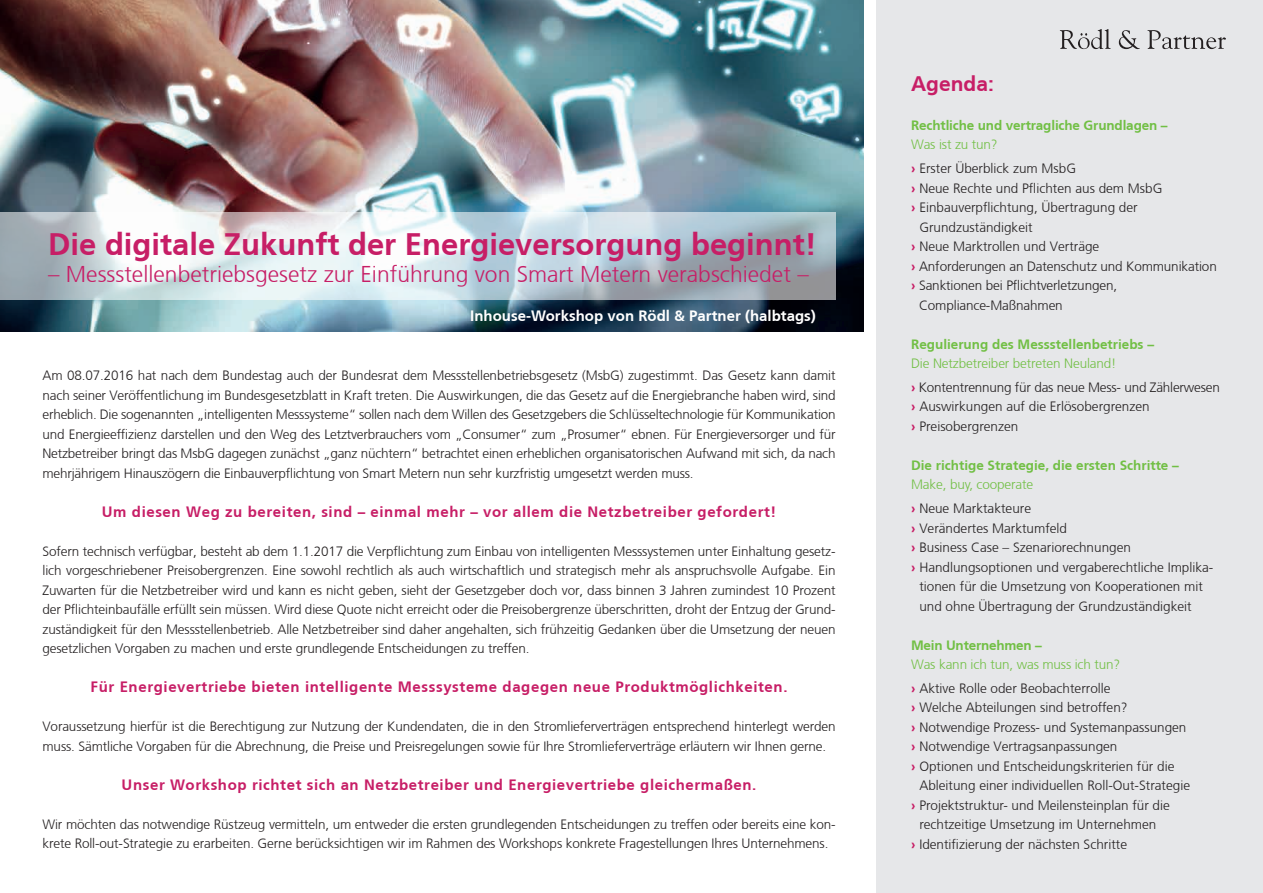
<style>
.page{position:relative;width:1263px;height:893px;background:#fff}
.page>*{position:absolute;margin:0;border:0;box-sizing:border-box;transform-origin:0 0}
.t1{font:700 31.05px "Frutiger CE";color:#c71e66}
.t2{font:300 22.8px "Frutiger CE";color:#c71e66}
.t3{font:700 21px "Frutiger CE";color:#c71e66}
.t4{font:700 15px "Frutiger CE";letter-spacing:.04em;color:#c71e66}
.t5{font:700 15px "Frutiger CE";color:#fff}
.t6{font:300 13.5px/19.5px "Frutiger CE";letter-spacing:-.01em;color:#231f20}
.t7{font:700 13.5px "Frutiger CE";color:#71bf44}
.t8{font:300 13.5px/23.7px "Frutiger CE";color:#71bf44}
.s1{color:#71bf44}
.s2{font-weight:700;color:#c71e66}
.s3{color:#231f20}
</style>
<div class="page">
<div style="left:877px;top:0;width:386px;height:893px;background:#e6e7e9"></div>
<img style="left:0;top:0;width:864px;height:332px">
<svg style="left:1060px;top:29px;width:51px;height:20px"></svg>
<svg style="left:1119px;top:30px;width:21px;height:19px"></svg>
<svg style="left:1147px;top:30px;width:79px;height:19px"></svg>
<svg style="left:0;top:212px;width:836px;height:88px"></svg>
<h1 class="t1" style="left:48px;top:226px;width:770px">Die digitale Zukunft der Energieversorgung beginnt!</h1>
<h2 class="t2" style="left:48px;top:261px;width:762px">– Messstellenbetriebsgesetz zur Einführung von Smart Metern verabschiedet –</h2>
<p class="t5" style="left:470px;top:306px;width:347px">Inhouse-Workshop von Rödl &amp; Partner (halbtags)</p>
<p class="t6" style="left:43px;top:366px;width:795px;text-align:justify">Am 08.07.2016 hat nach dem Bundestag auch der Bundesrat dem Messstellenbetriebsgesetz (MsbG) zugestimmt. Das Gesetz kann damit nach seiner Veröffentlichung im Bundesgesetzblatt in Kraft treten. Die Auswirkungen, die das Gesetz auf die Energiebranche haben wird, sind erheblich. Die sogenannten „intelligenten Messsysteme“ sollen nach dem Willen des Gesetzgebers die Schlüsseltechnologie für Kommunikation und Energieeffizienz darstellen und den Weg des Letztverbrauchers vom „Consumer“ zum „Prosumer“ ebnen. Für Energieversorger und für Netzbetreiber bringt das MsbG dagegen zunächst „ganz nüchtern“ betrachtet einen erheblichen organisatorischen Aufwand mit sich, da nach mehrjährigem Hinauszögern die Einbauverpflichtung von Smart Metern nun sehr kurzfristig umgesetzt werden muss.</p>
<p class="t4" style="left:102px;top:503px;width:676px">Um diesen Weg zu bereiten, sind – einmal mehr – vor allem die Netzbetreiber gefordert!</p>
<p class="t6" style="left:43px;top:541px;width:795px;text-align:justify">Sofern technisch verfügbar, besteht ab dem 1.1.2017 die Verpflichtung zum Einbau von intelligenten Messsystemen unter Einhaltung gesetz&shy;lich vorgeschriebener Preisobergrenzen. Eine sowohl rechtlich als auch wirtschaftlich und strategisch mehr als anspruchsvolle Aufgabe. Ein Zuwarten für die Netzbetreiber wird und kann es nicht geben, sieht der Gesetzgeber doch vor, dass binnen 3 Jahren zumindest 10 Prozent der Pflichteinbaufälle erfüllt sein müssen. Wird diese Quote nicht erreicht oder die Preisobergrenze überschritten, droht der Entzug der Grund&shy;zuständigkeit für den Messstellenbetrieb. Alle Netzbetreiber sind daher angehalten, sich frühzeitig Gedanken über die Umsetzung der neuen gesetzlichen Vorgaben zu machen und erste grundlegende Entscheidungen zu treffen.</p>
<p class="t4" style="left:91px;top:678px;width:698px">Für Energievertriebe bieten intelligente Messsysteme dagegen neue Produktmöglichkeiten.</p>
<p class="t6" style="left:43px;top:717px;width:794px">Voraussetzung hierfür ist die Berechtigung zur Nutzung der Kundendaten, die in den Stromlieferverträgen entsprechend hinterlegt werden muss. Sämtliche Vorgaben für die Abrechnung, die Preise und Preisregelungen sowie für Ihre Stromlieferverträge erläutern wir Ihnen gerne.</p>
<p class="t4" style="left:122px;top:776px;width:636px">Unser Workshop richtet sich an Netzbetreiber und Energievertriebe gleichermaßen.</p>
<p class="t6" style="left:43px;top:814px;width:794px">Wir möchten das notwendige Rüstzeug vermitteln, um entweder die ersten grundlegenden Entscheidungen zu treffen oder bereits eine kon&shy;krete Roll-out-Strategie zu erarbeiten. Gerne berücksichtigen wir im Rahmen des Workshops konkrete Fragestellungen Ihres Unternehmens.</p>
<h3 class="t3" style="left:911px;top:71px;width:84px">Agenda:</h3>
<p class="t7" style="left:911px;top:117px;width:258px">Rechtliche und vertragliche Grundlagen –</p>
<p class="t6" style="left:911px;top:133px;width:166px;line-height:23.7px"><span class="s1">Was ist zu tun?<br></span><span class="s2">›</span> Erster Überblick zum MsbG</p>
<p class="t6" style="left:911px;top:178px;width:253px"><span class="s2">›</span> Neue Rechte und Pflichten aus dem MsbG</p>
<p class="t6" style="left:911px;top:198px;width:228px"><span class="s2">›</span> Einbauverpflichtung, Übertragung der</p>
<p class="t6" style="left:919px;top:217px;width:115px">Grundzuständigkeit</p>
<p class="t6" style="left:911px;top:237px;width:190px"><span class="s2">›</span> Neue Marktrollen und Verträge</p>
<p class="t6" style="left:911px;top:256px;width:307px"><span class="s2">›</span> Anforderungen an Datenschutz und Kommunikation</p>
<p class="t6" style="left:911px;top:276px;width:208px"><span class="s2">›</span> Sanktionen bei Pflichtverletzungen,</p>
<p class="t6" style="left:919px;top:295px;width:145px">Compliance-Maßnahmen</p>
<p class="t7" style="left:911px;top:336px;width:245px">Regulierung des Messstellenbetriebs –</p>
<p class="t6" style="left:911px;top:351px;width:310px;line-height:23.7px"><span class="s1">Die Netzbetreiber betreten Neuland!<br></span><span class="s2">›</span> Kontentrennung für das neue Mess- und Zählerwesen</p>
<p class="t6" style="left:911px;top:397px;width:240px"><span class="s2">›</span> Auswirkungen auf die Erlösobergrenzen <span class="s2">›</span> Preisobergrenzen</p>
<p class="t7" style="left:911px;top:457px;width:269px">Die richtige Strategie, die ersten Schritte –</p>
<p class="t8" style="left:911px;top:473px;width:124px">Make, buy, cooperate <span class="s2">›</span> <span class="s3">Neue Marktakteure</span></p>
<p class="t6" style="left:911px;top:518px;width:157px"><span class="s2">›</span> Verändertes Marktumfeld</p>
<p class="t6" style="left:911px;top:537px;width:221px"><span class="s2">›</span> Business Case – Szenariorechnungen</p>
<p class="t6" style="left:911px;top:557px;width:304px"><span class="s2">›</span> Handlungsoptionen und vergaberechtliche Implika-</p>
<p class="t6" style="left:919px;top:576px;width:285px">tionen für die Umsetzung von Kooperationen mit</p>
<p class="t6" style="left:919px;top:596px;width:274px">und ohne Übertragung der Grundzuständigkeit</p>
<p class="t7" style="left:911px;top:637px;width:132px">Mein Unternehmen –</p>
<p class="t6" style="left:911px;top:652px;width:211px;line-height:23.7px"><span class="s1">Was kann ich tun, was muss ich tun? </span><span class="s2">›</span> Aktive Rolle oder Beobachterrolle</p>
<p class="t6" style="left:911px;top:698px;width:218px"><span class="s2">›</span> Welche Abteilungen sind betroffen?</p>
<p class="t6" style="left:911px;top:717px;width:277px"><span class="s2">›</span> Notwendige Prozess- und Systemanpassungen</p>
<p class="t6" style="left:911px;top:737px;width:208px"><span class="s2">›</span> Notwendige Vertragsanpassungen</p>
<p class="t6" style="left:911px;top:756px;width:265px"><span class="s2">›</span> Optionen und Entscheidungskriterien für die</p>
<p class="t6" style="left:919px;top:776px;width:272px">Ableitung einer individuellen Roll-Out-Strategie</p>
<p class="t6" style="left:911px;top:795px;width:260px"><span class="s2">›</span> Projektstruktur- und Meilensteinplan für die</p>
<p class="t6" style="left:919px;top:815px;width:239px">rechtzeitige Umsetzung im Unternehmen</p>
<p class="t6" style="left:911px;top:834px;width:218px"><span class="s2">›</span> Identifizierung der nächsten Schritte</p>
</div>
